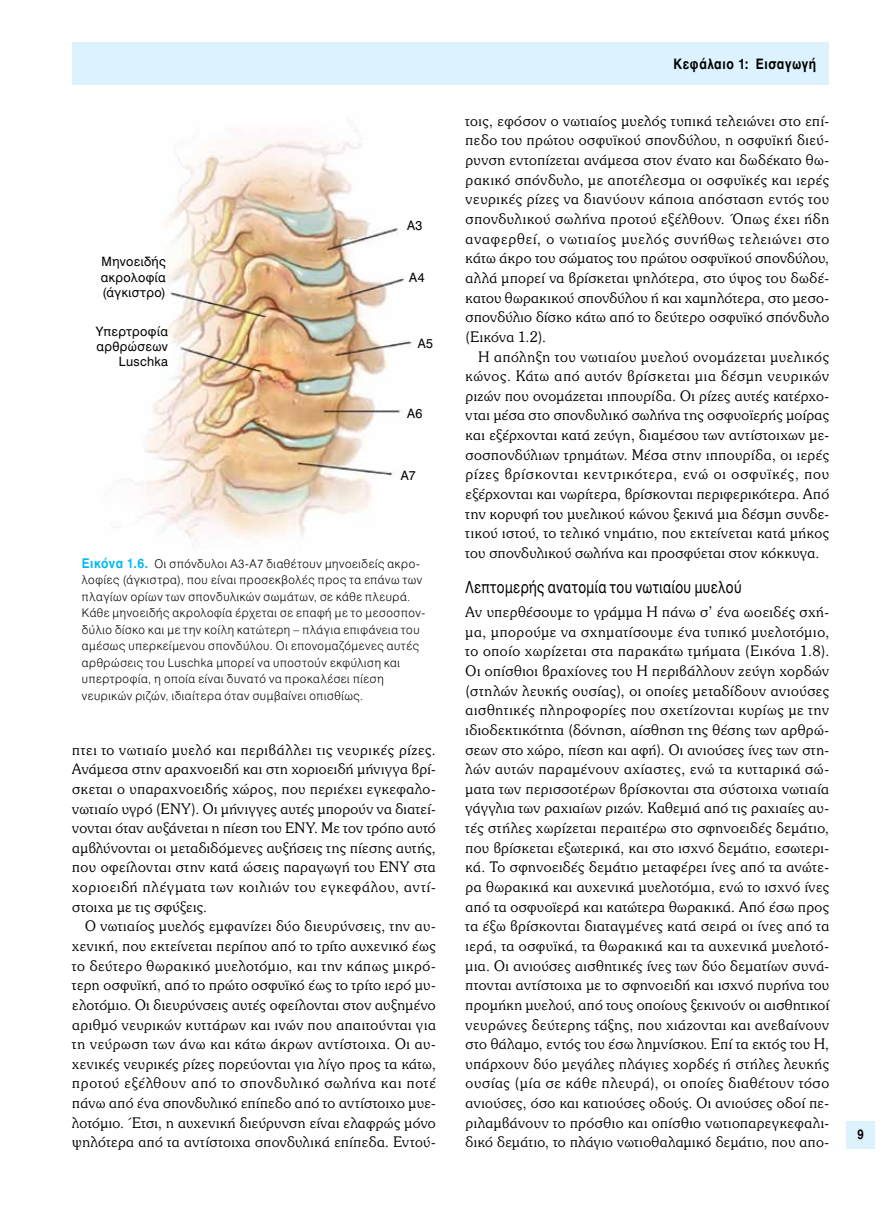
<style>
.page{position:relative;width:893px;height:1212px;background:#fff}
.page>*{position:absolute;margin:0;border:0;box-sizing:border-box;transform-origin:0 0}
.t1{font:16.5px "UB Helvetica";letter-spacing:.035em;color:#000;scale:.8 1}
.t2{font:300 15.9px/19.6px "UB Souvenir";letter-spacing:.025em;color:#000;text-align:justify;scale:.96 1}
.t3{font:14.25px "UB Helvetica Bold";letter-spacing:.055em;color:#000;scale:.85 1}
.t4{font:13.5px "UB Helvetica Bold";color:#000;scale:.81 1}
.t5{font:12.75px/15.5px "UB Helvetica";letter-spacing:.035em;color:#000;text-align:right}
.t6{font:300 11.85px/16.5px "UB Helvetica";letter-spacing:.05em;color:#000}
.s1{font-family:"UB Helvetica Bold";font-weight:400;font-size:13.2px;color:#00b9f1}
</style>
<div class="page">
<div style="left:72px;top:43px;width:757px;height:42px;background:#dcf2fd"></div>
<div style="left:847px;top:1121px;width:28px;height:27px;background:#dcf2fd"></div>
<img style="left:136px;top:130px;width:276px;height:410px">
<p class="t5" style="left:101px;top:254px;width:67px;text-align:justify">Μηνοειδής ακρολοφία (άγκιστρο)</p>
<p class="t5" style="left:96px;top:323px;width:73px">Υπερτροφία αρθρώσεων<br>Luschka</p>
<p class="t5" style="left:407px;top:218px;width:17px">Α3</p>
<p class="t5" style="left:409px;top:270px;width:17px">Α4</p>
<p class="t5" style="left:418px;top:336px;width:17px">Α5</p>
<p class="t5" style="left:407px;top:406px;width:17px">Α6</p>
<p class="t5" style="left:401px;top:468px;width:17px">Α7</p>
<p class="t6" style="left:82px;top:555px;width:345px"><span class="s1">Εικόνα 1.6.</span> Οι σπόνδυλοι Α3-Α7 διαθέτουν μηνοειδείς ακρο&shy;λοφίες (άγκιστρα), που είναι προσεκβολές προς τα επάνω των πλαγίων ορίων των σπονδυλικών σωμάτων, σε κάθε πλευρά.<br>Κάθε μηνοειδής ακρολοφία έρχεται σε επαφή με το μεσοσπον&shy;δύλιο δίσκο και με την κοίλη κατώτερη – πλάγια επιφάνεια του αμέσως υπερκείμενου σπονδύλου. Οι επονομαζόμενες αυτές αρθρώσεις του Luschka μπορεί να υποστούν εκφύλιση και υπερτροφία, η οποία είναι δυνατό να προκαλέσει πίεση νευρικών ριζών, ιδιαίτερα όταν συμβαίνει οπισθίως.</p>
<p class="t2" style="left:72px;top:739px;width:380px">πτει το νωτιαίο μυελό και περιβάλλει τις νευρικές ρίζες.<br>Ανάμεσα στην αραχνοειδή και στη χοριοειδή μήνιγγα βρί&shy;σκεται ο υπαραχνοειδής χώρος, που περιέχει εγκεφαλο&shy;νωτιαίο υγρό (ΕΝΥ). Οι μήνιγγες αυτές μπορούν να διατεί&shy;νονται όταν αυξάνεται η πίεση του ΕΝΥ. Με τον τρόπο αυτό αμβλύνονται οι μεταδιδόμενες αυξήσεις της πίεσης αυτής, που οφείλονται στην κατά ώσεις παραγωγή του ΕΝΥ στα χοριοειδή πλέγματα των κοιλιών του εγκεφάλου, αντί&shy;στοιχα με τις σφύξεις.</p>
<p class="t2" style="left:72px;top:916px;width:380px;text-indent:13px">Ο νωτιαίος μυελός εμφανίζει δύο διευρύνσεις, την αυ&shy;χενική, που εκτείνεται περίπου από το τρίτο αυχενικό έως το δεύτερο θωρακικό μυελοτόμιο, και την κάπως μικρό&shy;τερη οσφυϊκή, από το πρώτο οσφυϊκό έως το τρίτο ιερό μυ&shy;ελοτόμιο. Οι διευρύνσεις αυτές οφείλονται στον αυξημένο αριθμό νευρικών κυττάρων και ινών που απαιτούνται για τη νεύρωση των άνω και κάτω άκρων αντίστοιχα. Οι αυ&shy;χενικές νευρικές ρίζες πορεύονται για λίγο προς τα κάτω, προτού εξέλθουν από το σπονδυλικό σωλήνα και ποτέ πάνω από ένα σπονδυλικό επίπεδο από το αντίστοιχο μυε&shy;λοτόμιο. Έτσι, η αυχενική διεύρυνση είναι ελαφρώς μόνο ψηλότερα από τα αντίστοιχα σπονδυλικά επίπεδα. Εντού-</p>
<p class="t3" style="left:673px;top:55px;width:170px">Κεφάλαιο 1: Εισαγωγή</p>
<p class="t2" style="left:466px;top:111px;width:380px">τοις, εφόσον ο νωτιαίος μυελός τυπικά τελειώνει στο επί&shy;πεδο του πρώτου οσφυϊκού σπονδύλου, η οσφυϊκή διεύ&shy;ρυνση εντοπίζεται ανάμεσα στον ένατο και δωδέκατο θω&shy;ρακικό σπόνδυλο, με αποτέλεσμα οι οσφυϊκές και ιερές νευρικές ρίζες να διανύουν κάποια απόσταση εντός του σπονδυλικού σωλήνα προτού εξέλθουν. Όπως έχει ήδη αναφερθεί, ο νωτιαίος μυελός συνήθως τελειώνει στο κάτω άκρο του σώματος του πρώτου οσφυϊκού σπονδύλου, αλλά μπορεί να βρίσκεται ψηλότερα, στο ύψος του δωδέ&shy;κατου θωρακικού σπονδύλου ή και χαμηλότερα, στο μεσο&shy;σπονδύλιο δίσκο κάτω από το δεύτερο οσφυϊκό σπόνδυλο (Εικόνα 1.2).</p>
<p class="t2" style="left:466px;top:346px;width:380px;text-indent:13px">Η απόληξη του νωτιαίου μυελού ονομάζεται μυελικός κώνος. Κάτω από αυτόν βρίσκεται μια δέσμη νευρικών ριζών που ονομάζεται ιππουρίδα. Οι ρίζες αυτές κατέρχο&shy;νται μέσα στο σπονδυλικό σωλήνα της οσφυοϊερής μοίρας και εξέρχονται κατά ζεύγη, διαμέσου των αντίστοιχων με&shy;σοσπονδύλιων τρημάτων. Μέσα στην ιππουρίδα, οι ιερές ρίζες βρίσκονται κεντρικότερα, ενώ οι οσφυϊκές, που εξέρχονται και νωρίτερα, βρίσκονται περιφερικότερα. Από την κορυφή του μυελικού κώνου ξεκινά μια δέσμη συνδε&shy;τικού ιστού, το τελικό νημάτιο, που εκτείνεται κατά μήκος του σπονδυλικού σωλήνα και προσφύεται στον κόκκυγα.</p>
<p class="t1" style="left:466px;top:577px;width:346px">Λεπτομερής ανατομία του νωτιαίου μυελού</p>
<p class="t2" style="left:466px;top:602px;width:380px">Αν υπερθέσουμε το γράμμα Η πάνω σ’ ένα ωοειδές σχή&shy;μα, μπορούμε να σχηματίσουμε ένα τυπικό μυελοτόμιο, το οποίο χωρίζεται στα παρακάτω τμήματα (Εικόνα 1.8).<br>Οι οπίσθιοι βραχίονες του Η περιβάλλουν ζεύγη χορδών (στηλών λευκής ουσίας), οι οποίες μεταδίδουν ανιούσες αισθητικές πληροφορίες που σχετίζονται κυρίως με την ιδιοδεκτικότητα (δόνηση, αίσθηση της θέσης των αρθρώ&shy;σεων στο χώρο, πίεση και αφή). Οι ανιούσες ίνες των στη&shy;λών αυτών παραμένουν αχίαστες, ενώ τα κυτταρικά σώ&shy;ματα των περισσοτέρων βρίσκονται στα σύστοιχα νωτιαία γάγγλια των ραχιαίων ριζών. Καθεμιά από τις ραχιαίες αυ&shy;τές στήλες χωρίζεται περαιτέρω στο σφηνοειδές δεμάτιο, που βρίσκεται εξωτερικά, και στο ισχνό δεμάτιο, εσωτερι&shy;κά. Το σφηνοειδές δεμάτιο μεταφέρει ίνες από τα ανώτε&shy;ρα θωρακικά και αυχενικά μυελοτόμια, ενώ το ισχνό ίνες από τα οσφυοϊερά και κατώτερα θωρακικά. Από έσω προς τα έξω βρίσκονται διαταγμένες κατά σειρά οι ίνες από τα ιερά, τα οσφυϊκά, τα θωρακικά και τα αυχενικά μυελοτό&shy;μια. Οι ανιούσες αισθητικές ίνες των δύο δεματίων συνά&shy;πτονται αντίστοιχα με το σφηνοειδή και ισχνό πυρήνα του προμήκη μυελού, από τους οποίους ξεκινούν οι αισθητικοί νευρώνες δεύτερης τάξης, που χιάζονται και ανεβαίνουν στο θάλαμο, εντός του έσω λημνίσκου. Επί τα εκτός του Η, υπάρχουν δύο μεγάλες πλάγιες χορδές ή στήλες λευκής ουσίας (μία σε κάθε πλευρά), οι οποίες διαθέτουν τόσο ανιούσες, όσο και κατιούσες οδούς. Οι ανιούσες οδοί πε&shy;ριλαμβάνουν το πρόσθιο και οπίσθιο νωτιοπαρεγκεφαλι&shy;δικό δεμάτιο, το πλάγιο νωτιοθαλαμικό δεμάτιο, που απο-</p>
<p class="t4" style="left:857px;top:1126px;width:9px">9</p>
</div>
